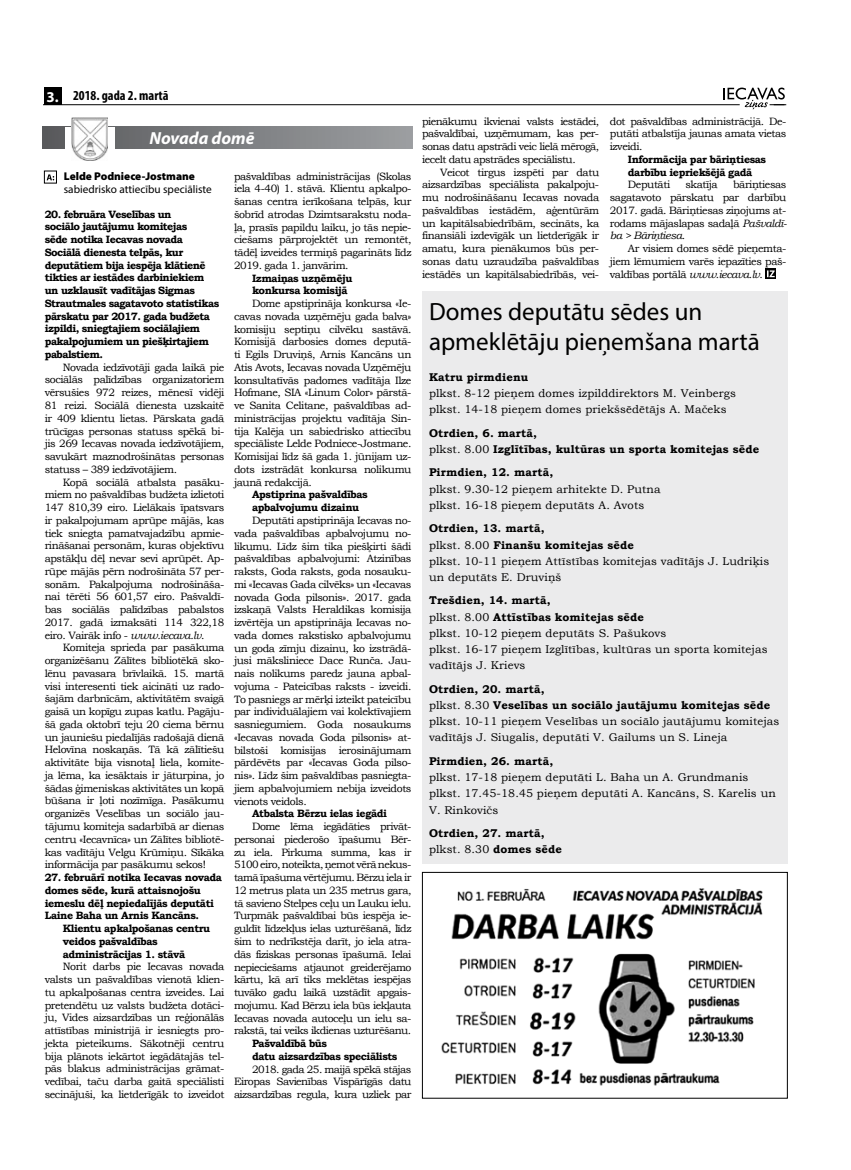
<style>
.page{position:relative;width:851px;height:1170px;background:#fff}
.page>*{position:absolute;margin:0;border:0;box-sizing:border-box;transform-origin:0 0}
.t1{font:25px/30px "Myriad Pro";color:#000}
.t2{font:italic 700 17.5px "Myriad Pro";color:#fff}
.t3{font:700 condensed 13.75px "Myriad Pro";color:#000}
.t4{font:11.25px/16.2px "Bookman Old Style";letter-spacing:.01em;color:#000}
.t5{font:700 11.25px/16.2px "Bookman Old Style";letter-spacing:.01em;color:#000}
.t6{font:11.25px "Myriad Pro";color:#000}
.t7{font:900 11.25px "Myriad Pro";color:#000}
.t8{font:10.62px/12.8px "Bookman Old Style";letter-spacing:-.04em;color:#000;text-align:justify}
.t9{font:700 10.62px/12.8px "Bookman Old Style";letter-spacing:-.04em;color:#000}
.s1{font-stretch:normal;font-size:15px;color:#fff}
.s2{font-style:italic}
.s3{font-weight:400}
.s4{font-weight:700}
</style>
<div class="page">
<hr style="left:44px;top:104px;width:695px;height:1px;background:#000">
<div style="left:44px;top:87px;width:17px;height:18px;background:#000"></div>
<svg style="left:723px;top:88px;width:63px;height:22px"></svg>
<svg style="left:43px;top:127px;width:370px;height:21px;background:#7e8083"></svg>
<div style="left:65px;top:127px;width:50px;height:21px;background:#fff"></div>
<img style="left:72px;top:118px;width:36px;height:43px">
<div style="left:422px;top:291px;width:365px;height:572px;background:#ebebec"></div>
<svg style="left:47px;top:174px;width:7px;height:6px"></svg>
<div style="left:44px;top:171px;width:13px;height:12px;border:1px solid #000"></div>
<img style="left:441px;top:888px;width:322px;height:198px">
<div style="left:422px;top:872px;width:365px;height:226px;border:1px solid #000"></div>
<svg style="left:765px;top:268px;width:11px;height:11px"></svg>
<svg style="left:766px;top:270px;width:8px;height:7px"></svg>
<p class="t3" style="left:46px;top:87px;width:124px"><span class="s1">3.</span> 2018. gada 2. martā</p>
<h2 class="t2" style="left:149px;top:127px;width:107px">Novada domē</h2>
<p class="t7" style="left:64px;top:169px;width:133px">Lelde Podniece-Jostmane</p>
<p class="t6" style="left:64px;top:182px;width:149px">sabiedrisko attiecību speciāliste</p>
<p class="t9" style="left:45px;top:207px;width:176px">20. februāra Veselības un<br>sociālo jautājumu komitejas<br>sēde notika Iecavas novada<br>Sociālā dienesta telpās, kur deputātiem bija iespēja klātienē tikties ar iestādes darbiniekiem un uzklausīt vadītājas Sigmas<br>Strautmales sagatavoto statistikas pārskatu par 2017. gada budžeta izpildi, sniegtajiem sociālajiem pakalpojumiem un piešķirtajiem pabalstiem.</p>
<p class="t8" style="left:45px;top:361px;width:181px;text-indent:18px">Novada iedzīvotāji gada laikā pie sociālās palīdzības organizatoriem vērsušies 972 reizes, mēnesī vidēji 81 reizi. Sociālā dienesta uzskaitē ir 409 klientu lietas. Pārskata gadā trūcīgas personas statuss spēkā bi&shy;jis 269 Iecavas novada iedzīvotājiem, savukārt maznodrošinātas personas statuss – 389 iedzīvotājiem.</p>
<p class="t8" style="left:45px;top:475px;width:181px;text-indent:18px">Kopā sociālā atbalsta pasāku&shy;miem no pašvaldības budžeta izlietoti 147 810,39 eiro. Lielākais īpatsvars ir pakalpojumam aprūpe mājās, kas tiek sniegta pamatvajadzību apmie&shy;rināšanai personām, kuras objektīvu apstākļu dēļ nevar sevi aprūpēt. Ap&shy;rūpe mājās pērn nodrošināta 57 per&shy;sonām. Pakalpojuma nodrošināša&shy;nai tērēti 56 601,57 eiro. Pašvaldī&shy;bas sociālās palīdzības pabalstos 2017. gadā izmaksāti 114 322,18 eiro. Vairāk info - <span class="s2">www.iecava.lv</span>.</p>
<p class="t8" style="left:45px;top:641px;width:181px;text-indent:18px">Komiteja sprieda par pasākuma organizēšanu Zālītes bibliotēkā sko&shy;lēnu pavasara brīvlaikā. 15. martā visi interesenti tiek aicināti uz rado&shy;šajām darbnīcām, aktivitātēm svaigā gaisā un kopīgu zupas katlu. Pagāju&shy;šā gada oktobrī teju 20 ciema bērnu un jauniešu piedalījās radošajā dienā Helovīna noskaņās. Tā kā zālītiešu aktivitāte bija visnotaļ liela, komite&shy;ja lēma, ka iesāktais ir jāturpina, jo šādas ģimeniskas aktivitātes un kopā būšana ir ļoti nozīmīga. Pasākumu organizēs Veselības un sociālo jau&shy;tājumu komiteja sadarbībā ar dienas centru «Iecavnīca» un Zālītes bibliotē&shy;kas vadītāju Velgu Krūmiņu. Sīkāka informācija par pasākumu sekos!</p>
<p class="t9" style="left:45px;top:870px;width:179px">27. februārī notika Iecavas novada domes sēde, kurā attaisnojošu iemeslu dēļ nepiedalījās deputāti<br>Laine Baha un Arnis Kancāns.</p>
<p class="t9" style="left:63px;top:921px;width:149px">Klientu apkalpošanas centru veidos pašvaldības administrācijas 1. stāvā</p>
<p class="t8" style="left:45px;top:960px;width:181px;text-indent:18px">Norit darbs pie Iecavas novada valsts un pašvaldības vienotā klien&shy;tu apkalpošanas centra izveides. Lai pretendētu uz valsts budžeta dotāci&shy;ju, Vides aizsardzības un reģionālās attīstības ministrijā ir iesniegts pro&shy;jekta pieteikums. Sākotnēji centru bija plānots iekārtot iegādātajās tel&shy;pās blakus administrācijas grāmat&shy;vedībai, taču darba gaitā speciālisti secinājuši, ka lietderīgāk to izveidot</p>
<p class="t8" style="left:234px;top:169px;width:179px">pašvaldības administrācijas (Skolas iela 4-40) 1. stāvā. Klientu apkalpo&shy;šanas centra ierīkošana telpās, kur šobrīd atrodas Dzimtsarakstu noda&shy;ļa, prasīs papildu laiku, jo tās nepie&shy;ciešams pārprojektēt un remontēt, tādēļ izveides termiņš pagarināts līdz 2019. gada 1. janvārim.</p>
<p class="t9" style="left:252px;top:271px;width:102px">Izmaiņas uzņēmēju konkursa komisijā</p>
<p class="t8" style="left:234px;top:297px;width:179px;text-indent:18px">Dome apstiprināja konkursa «Ie&shy;cavas novada uzņēmēju gada balva» komisiju septiņu cilvēku sastāvā.<br>Komisijā darbosies domes deputā&shy;ti Egils Druviņš, Arnis Kancāns un Atis Avots, Iecavas novada Uzņēmēju konsultatīvās padomes vadītāja Ilze Hofmane, SIA «Linum Color» pārstā&shy;ve Sanita Celitane, pašvaldības ad&shy;ministrācijas projektu vadītāja Sin&shy;tija Kalēja un sabiedrisko attiecību speciāliste Lelde Podniece-Jostmane.<br>Komisijai līdz šā gada 1. jūnijam uz&shy;dots izstrādāt konkursa nolikumu jaunā redakcijā.</p>
<p class="t9" style="left:252px;top:488px;width:117px">Apstiprina pašvaldības apbalvojumu dizainu</p>
<p class="t8" style="left:234px;top:514px;width:179px;text-indent:18px">Deputāti apstiprināja Iecavas no&shy;vada pašvaldības apbalvojumu no&shy;likumu. Līdz šim tika piešķirti šādi pašvaldības apbalvojumi: Atzinības raksts, Goda raksts, goda nosauku&shy;mi «Iecavas Gada cilvēks» un «Iecavas novada Goda pilsonis». 2017. gada izskaņā Valsts Heraldikas komisija izvērtēja un apstiprināja Iecavas no&shy;vada domes rakstisko apbalvojumu un goda zīmju dizainu, ko izstrādā&shy;jusi māksliniece Dace Runča. Jau&shy;nais nolikums paredz jauna apbal&shy;vojuma - Pateicības raksts - izveidi.<br>To pasniegs ar mērķi izteikt pateicību par individuālajiem vai kolektīvajiem sasniegumiem. Goda nosaukums «Iecavas novada Goda pilsonis» at&shy;bilstoši komisijas ierosinājumam pārdēvēts par «Iecavas Goda pilso&shy;nis». Līdz šim pašvaldības pasniegta&shy;jiem apbalvojumiem nebija izveidots vienots veidols.</p>
<p class="t9" style="left:252px;top:807px;width:136px">Atbalsta Bērzu ielas iegādi</p>
<p class="t8" style="left:234px;top:820px;width:179px;text-indent:18px">Dome lēma iegādāties privāt&shy;personai piederošo īpašumu Bēr&shy;zu iela. Pirkuma summa, kas ir 5100 eiro, noteikta, ņemot vērā nekus&shy;tamā īpašuma vērtējumu. Bērzu iela ir 12 metrus plata un 235 metrus gara, tā savieno Stelpes ceļu un Lauku ielu.<br>Turpmāk pašvaldībai būs iespēja ie&shy;guldīt līdzekļus ielas uzturēšanā, līdz šim to nedrīkstēja darīt, jo iela atra&shy;dās fiziskas personas īpašumā. Ielai nepieciešams atjaunot greiderējamo kārtu, kā arī tiks meklētas iespējas tuvāko gadu laikā uzstādīt apgais&shy;mojumu. Kad Bērzu iela būs iekļauta Iecavas novada autoceļu un ielu sa&shy;rakstā, tai veiks ikdienas uzturēšanu.</p>
<p class="t9" style="left:252px;top:1036px;width:147px">Pašvaldībā būs<br>datu aizsardzības speciālists</p>
<p class="t8" style="left:234px;top:1062px;width:179px;text-indent:18px">2018. gada 25. maijā spēkā stājas Eiropas Savienības Vispārīgās datu aizsardzības regula, kura uzliek par</p>
<p class="t8" style="left:422px;top:115px;width:179px">pienākumu ikvienai valsts iestādei, pašvaldībai, uzņēmumam, kas per&shy;sonas datu apstrādi veic lielā mērogā, iecelt datu apstrādes speciālistu.</p>
<p class="t8" style="left:422px;top:166px;width:179px;text-indent:18px">Veicot tirgus izspēti par datu aizsardzības speciālista pakalpoju&shy;mu nodrošināšanu Iecavas novada pašvaldības iestādēm, aģentūrām un kapitālsabiedrībām, secināts, ka finansiāli izdevīgāk un lietderīgāk ir amatu, kura pienākumos būs per&shy;sonas datu uzraudzība pašvaldības iestādēs un kapitālsabiedrībās, vei-</p>
<p class="t8" style="left:609px;top:115px;width:178px">dot pašvaldības administrācijā. De&shy;putāti atbalstīja jaunas amata vietas izveidi.</p>
<p class="t9" style="left:627px;top:153px;width:140px">Informācija par bāriņtiesas darbību iepriekšējā gadā</p>
<p class="t8" style="left:627px;top:178px;width:44px">Deputāti</p>
<p class="t8" style="left:685px;top:178px;width:34px">skatīja</p>
<p class="t8" style="left:609px;top:178px;width:178px;text-indent:123px">bāriņtiesas sagatavoto pārskatu par darbību 2017. gadā. Bāriņtiesas ziņojums at&shy;rodams mājaslapas sadaļā <span class="s2">Pašvaldī&shy;ba &gt; Bāriņtiesa</span>.</p>
<p class="t8" style="left:609px;top:242px;width:178px;text-indent:18px">Ar visiem domes sēdē pieņemta&shy;jiem lēmumiem varēs iepazīties paš&shy;valdības portālā <span class="s2">www.iecava.lv</span>.</p>
<h1 class="t1" style="left:429px;top:297px;width:332px">Domes deputātu sēdes un apmeklētāju pieņemšana martā</h1>
<p class="t5" style="left:429px;top:369px;width:101px">Katru pirmdienu</p>
<p class="t4" style="left:429px;top:385px;width:308px">plkst. 8-12 pieņem domes izpilddirektors M. Veinbergs plkst. 14-18 pieņem domes priekšsēdētājs A. Mačeks</p>
<p class="t5" style="left:429px;top:424px;width:332px">Otrdien, 6. martā,<br><span class="s3">plkst. 8.00</span> Izglītības, kultūras un sporta komitejas sēde</p>
<p class="t5" style="left:429px;top:464px;width:126px">Pirmdien, 12. martā,</p>
<p class="t4" style="left:429px;top:480px;width:233px">plkst. 9.30-12 pieņem arhitekte D. Putna plkst. 16-18 pieņem deputāts A. Avots</p>
<p class="t4" style="left:429px;top:520px;width:341px"><span class="s4">Otrdien, 13. martā,<br></span>plkst. 8.00 <span class="s4">Finanšu komitejas sēde<br></span>plkst. 10-11 pieņem Attīstības komitejas vadītājs J. Ludriķis un deputāts E. Druviņš</p>
<p class="t4" style="left:429px;top:592px;width:340px"><span class="s4">Trešdien, 14. martā,<br></span>plkst. 8.00 <span class="s4">Attīstības komitejas sēde<br></span>plkst. 10-12 pieņem deputāts S. Pašukovs<br>plkst. 16-17 pieņem Izglītības, kultūras un sporta komitejas vadītājs J. Krievs</p>
<p class="t4" style="left:429px;top:680px;width:352px"><span class="s4">Otrdien, 20. martā,<br></span>plkst. 8.30 <span class="s4">Veselības un sociālo jautājumu komitejas sēde </span>plkst. 10-11 pieņem Veselības un sociālo jautājumu komitejas vadītājs J. Siugalis, deputāti V. Gailums un S. Lineja</p>
<p class="t5" style="left:429px;top:752px;width:126px">Pirmdien, 26. martā,</p>
<p class="t4" style="left:429px;top:769px;width:348px">plkst. 17-18 pieņem deputāti L. Baha un A. Grundmanis plkst. 17.45-18.45 pieņem deputāti A. Kancāns, S. Karelis un<br>V. Rinkovičs</p>
<p class="t5" style="left:429px;top:824px;width:134px">Otrdien, 27. martā, <span class="s3">plkst. 8.30</span> domes sēde</p>
</div>
